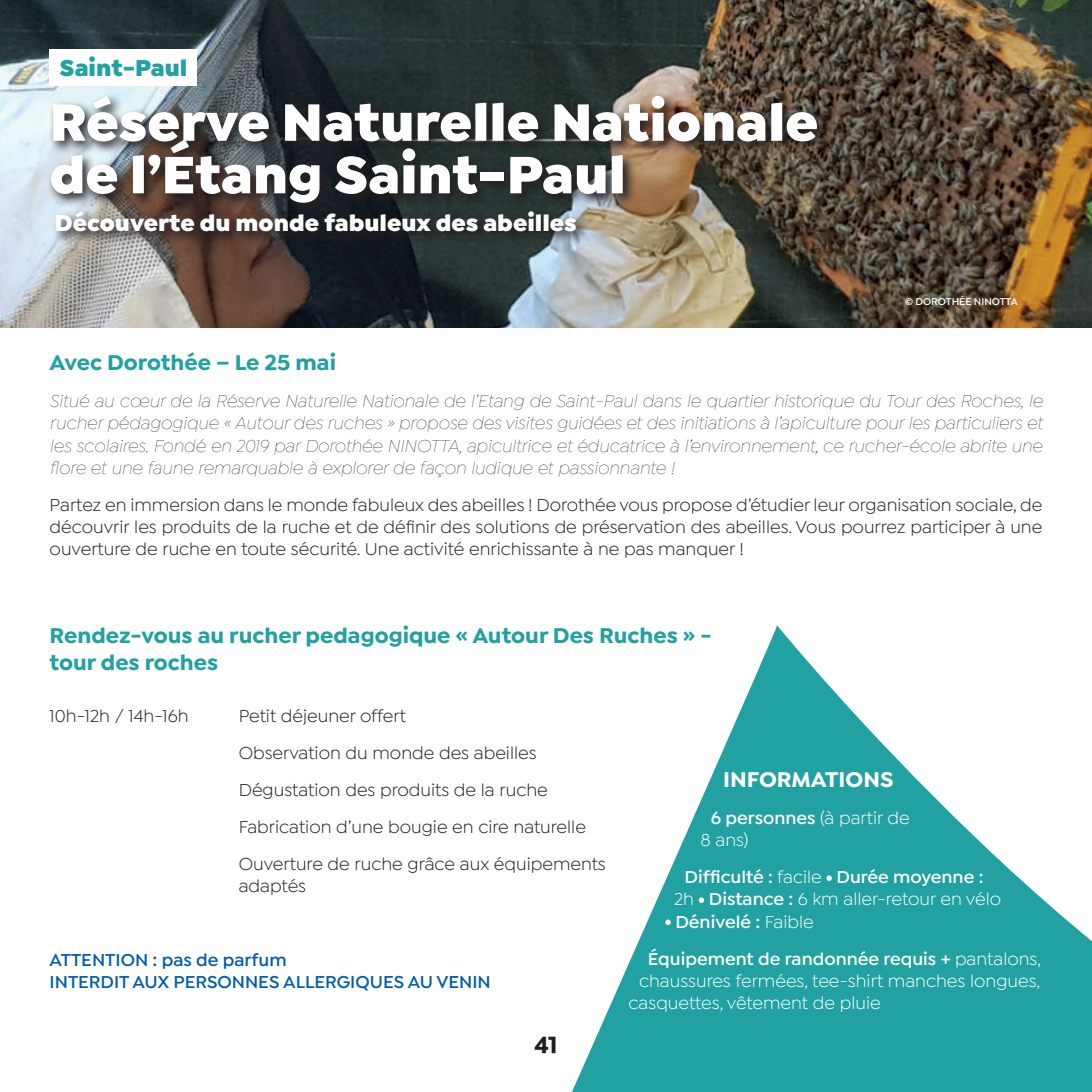
<style>
.page{position:relative;width:1092px;height:1092px;background:#fff}
.page>*{position:absolute;margin:0;border:0;box-sizing:border-box;transform-origin:0 0}
.t1{font:900 56px/52.5px "Isidora Sans";color:#fff}
.t2{font:900 24.5px "Isidora Sans";color:#fff}
.t3{font:900 24.5px "Isidora Sans";color:#21a1a1}
.t4{font:700 24.5px "Isidora Sans";color:#231f20}
.t5{font:700 22.75px/27.3px "Isidora Sans";color:#21a1a1}
.t6{font:700 22.75px "Isidora Sans";color:#fff}
.t7{font:18.38px/36.9px "Isidora Sans";color:#231f20;text-align:justify}
.t8{font:italic 100 18.38px/22.1px "Isidora Sans";color:#231f20;text-align:justify}
.t9{font:600 18.38px/22.1px "Isidora Sans";color:#fff}
.t10{font:18.38px/22.1px "Isidora Sans";color:#fff}
.t11{font:600 18.38px/22.1px "Isidora Sans";color:#015dab}
.t12{font:600 10.5px "Isidora Sans";color:#fff}
.s1{font-weight:600}
.s2{font-weight:400}
</style>
<div class="page">
<img style="left:0;top:0;width:1091px;height:327px">
<svg style="left:572px;top:625px;width:519px;height:466px;fill:#21a1a1"></svg>
<svg style="left:826px;top:875px;width:5px;height:5px"></svg>
<svg style="left:698px;top:897px;width:6px;height:5px"></svg>
<svg style="left:665px;top:919px;width:5px;height:6px"></svg>
<img style="left:47px;top:92px;width:784px;height:125px">
<div style="left:50px;top:50px;width:147px;height:36px;background:#fff"></div>
<svg style="left:52px;top:208px;width:538px;height:38px;background:#464544"></svg>
<h2 class="t3" style="left:60px;top:52px;width:129px">Saint-Paul</h2>
<h1 class="t1" style="left:50px;top:96px;width:770px">Réserve Naturelle Nationale de l’Étang Saint‑Paul</h1>
<h2 class="t2" style="left:55px;top:207px;width:523px">Découverte du monde fabuleux des abeilles</h2>
<p class="t12" style="left:905px;top:295px;width:114px">© DOROTHÉE NINOTTA</p>
<p class="t5" style="left:50px;top:349px;width:288px">Avec Dorothée – Le 25 mai</p>
<p class="t8" style="left:50px;top:390px;width:994px">Situé au cœur de la Réserve Naturelle Nationale de l’Etang de Saint-Paul dans le quartier historique du Tour des Roches, le rucher pédagogique « Autour des ruches » propose des visites guidées et des initiations à l’apiculture pour les particuliers et les scolaires. Fondé en 2019 par Dorothée NINOTTA, apicultrice et éducatrice à l’environnement, ce rucher-école abrite une flore et une faune remarquable à explorer de façon ludique et passionnante !</p>
<p class="t7" style="left:50px;top:493px;width:994px;line-height:22.1px">Partez en immersion dans le monde fabuleux des abeilles ! Dorothée vous propose d’étudier leur organisation sociale, de découvrir les produits de la ruche et de définir des solutions de préservation des abeilles. Vous pourrez participer à une ouverture de ruche en toute sécurité. Une activité enrichissante à ne pas manquer !</p>
<p class="t5" style="left:50px;top:621px;width:663px">Rendez-vous au rucher pedagogique « Autour Des Ruches » - tour des roches</p>
<p class="t7" style="left:50px;top:697px;width:140px">10h-12h / 14h-16h</p>
<p class="t7" style="left:239px;top:697px;width:368px;text-align:left">Petit déjeuner offert<br>Observation du monde des abeilles Dégustation des produits de la ruche Fabrication d’une bougie en cire naturelle Ouverture de ruche grâce aux équipements</p>
<p class="t7" style="left:239px;top:867px;width:69px">adaptés</p>
<p class="t6" style="left:723px;top:765px;width:172px">INFORMATIONS</p>
<p class="t10" style="left:700px;top:807px;width:211px;text-indent:10px"><span class="s1">6 personnes</span> (à partir de<br>8 ans)</p>
<p class="t9" style="left:674px;top:866px;width:328px;text-indent:11px">Difficulté : <span class="s2">facile</span> Durée moyenne :<br><span class="s2">2h</span> Distance : <span class="s2">6 km aller-retour en vélo<br></span>Dénivelé : <span class="s2">Faible</span></p>
<p class="t9" style="left:647px;top:947px;width:395px">Équipement de randonnée requis + <span class="s2">pantalons,</span></p>
<p class="t10" style="left:639px;top:969px;width:402px">chaussures fermées, tee-shirt manches longues,</p>
<p class="t10" style="left:628px;top:991px;width:254px">casquettes, vêtement de pluie</p>
<p class="t11" style="left:50px;top:948px;width:442px">ATTENTION : pas de parfum<br>INTERDIT AUX PERSONNES ALLERGIQUES AU VENIN</p>
<h2 class="t4" style="left:534px;top:1029px;width:25px">41</h2>
</div>
